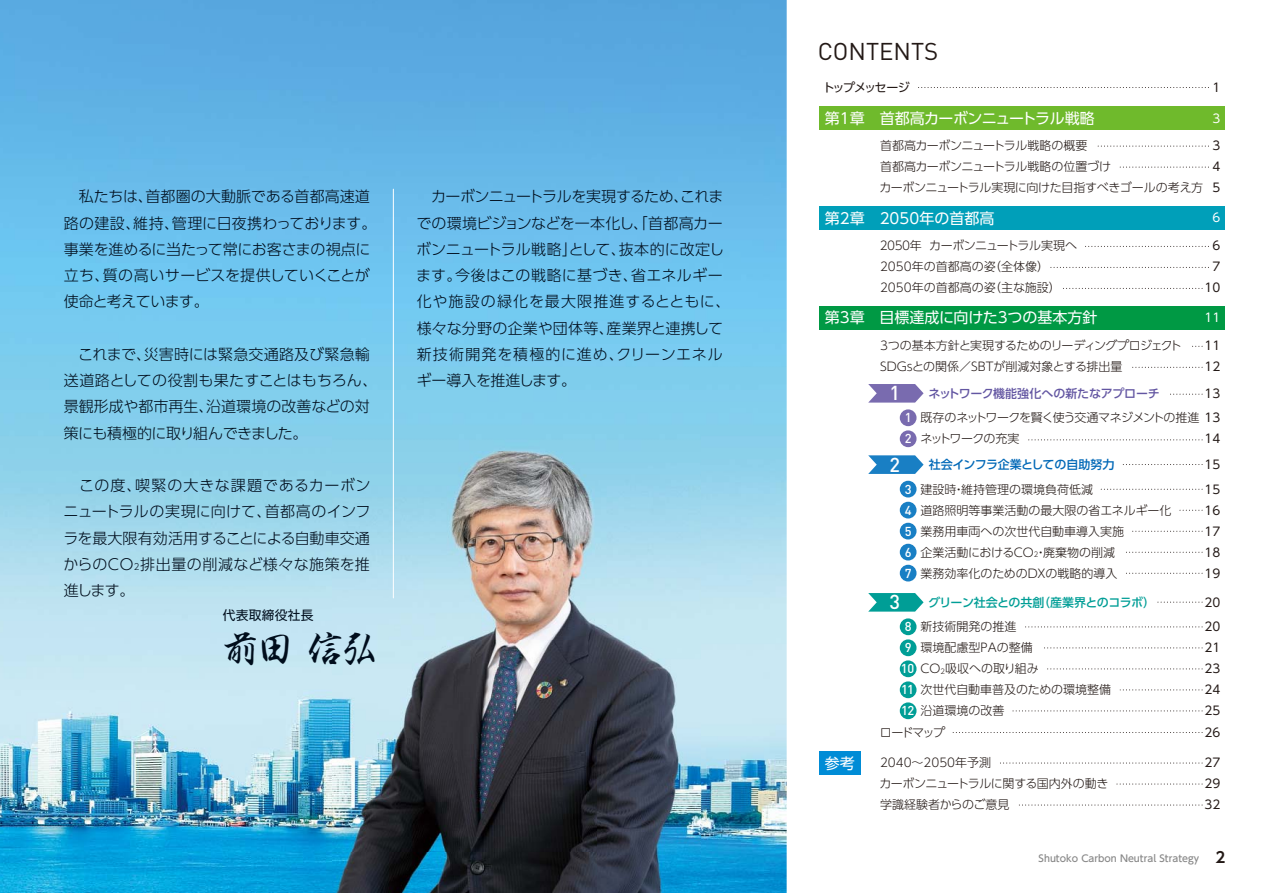
<style>
.page{position:relative;width:1263px;height:893px;background:#fff}
.page>*{position:absolute;margin:0;border:0;box-sizing:border-box;transform-origin:0 0}
.t1{font:37.2px "Kaku Gyo Std Medium 90 pv RKSJ H";color:#000d1c}
.t2{font:24px "DIN Pro";color:#231916}
.t3{font:500 19.95px "DIN Pro";color:#fff}
.t4{font:15px/26.2px "UD Shin Go Pr 6 Light 90 pv RKSJ H";color:#000d1c}
.t5{font:15px "UD Shin Go Pr 6 Regular 90 pv RKSJ H";color:#fff}
.t6{font:15px "UD Shin Go Pr 6 Regular 90 pv RKSJ H";letter-spacing:-.035em;color:#fff}
.t7{font:500 12.75px/21px "DIN Pro";color:#fff}
.t8{font:12.75px "UD Shin Go Pro Regular 90 pv RKSJ H";letter-spacing:.025em;color:#000d1c}
.t9{font:12px/21px "UD Shin Go Pr 6 Light 90 pv RKSJ H";color:#231916}
.t10{font:12px/21px "UD Shin Go Pr 6 Light 90 pv RKSJ H";letter-spacing:-.03em;color:#231916}
.t11{font:12px/21px "UD Shin Go Pr 6 Regular 90 pv RKSJ H";color:#231916;text-align:justify}
.t12{font:12px/21px "UD Shin Go Pr 6 Light 90 pv RKSJ H";letter-spacing:-.065em;color:#231916}
.t13{font:12px "UD Shin Go Pr 6 Medium 90 pv RKSJ H";letter-spacing:-.015em;color:#6356a2}
.t14{font:12px "UD Shin Go Pr 6 Medium 90 pv RKSJ H";letter-spacing:-.04em;color:#009e96}
.t15{font:12px "UD Shin Go Pr 6 Medium 90 pv RKSJ H";letter-spacing:-.03em;color:#0068b7}
.t16{font:12px "UD Shin Go Pr 6 Regular 90 pv RKSJ H";letter-spacing:-.115em;color:#231916}
.t17{font:12px "UD Shin Go Pr 6 Regular 90 pv RKSJ H";color:#fff}
.t18{font:9.6px "UD Shin Go Pr 6 Medium 90 pv RKSJ H";color:#898989}
.s1{font-size:8.7px}
.s2{font-family:"UD Shin Go Pr 6 Regular 90 pv RKSJ H"}
.s3{font-size:7.05px}
.s4{font-family:"UD Shin Go Pr 6 De Bold 90 pv RKSJ H";font-size:14.85px;color:#231916}
</style>
<div class="page">
<img style="left:0;top:0;width:787px;height:893px">
<img style="left:332px;top:429px;width:369px;height:464px">
<div style="left:819px;top:106px;width:406px;height:24px;background:#6fba2c"></div>
<div style="left:819px;top:206px;width:406px;height:24px;background:#009fb9"></div>
<div style="left:819px;top:306px;width:406px;height:23px;background:#094"></div>
<div style="left:819px;top:751px;width:42px;height:24px;background:#008cd6"></div>
<hr style="left:393px;top:189px;width:1px;height:409px;background:#fff">
<svg style="left:918px;top:87px;width:288px;height:1px"></svg>
<svg style="left:1097px;top:146px;width:109px;height:1px"></svg>
<svg style="left:1122px;top:464px;width:80px;height:1px"></svg>
<svg style="left:1100px;top:489px;width:102px;height:1px"></svg>
<svg style="left:1157px;top:602px;width:45px;height:1px"></svg>
<svg style="left:1025px;top:626px;width:177px;height:1px"></svg>
<svg style="left:953px;top:732px;width:249px;height:1px"></svg>
<svg style="left:1000px;top:763px;width:202px;height:1px"></svg>
<svg style="left:1116px;top:784px;width:86px;height:1px"></svg>
<svg style="left:1019px;top:805px;width:183px;height:1px"></svg>
<svg style="left:1044px;top:647px;width:158px;height:1px"></svg>
<svg style="left:1047px;top:668px;width:155px;height:1px"></svg>
<svg style="left:1120px;top:689px;width:82px;height:1px"></svg>
<svg style="left:1013px;top:710px;width:189px;height:1px"></svg>
<svg style="left:1179px;top:510px;width:23px;height:1px"></svg>
<svg style="left:1132px;top:531px;width:70px;height:1px"></svg>
<svg style="left:1126px;top:552px;width:76px;height:1px"></svg>
<svg style="left:1126px;top:573px;width:76px;height:1px"></svg>
<svg style="left:1085px;top:246px;width:121px;height:1px"></svg>
<svg style="left:1132px;top:367px;width:70px;height:1px"></svg>
<svg style="left:1170px;top:394px;width:32px;height:1px"></svg>
<svg style="left:1028px;top:439px;width:174px;height:1px"></svg>
<svg style="left:1050px;top:267px;width:156px;height:1px"></svg>
<svg style="left:1063px;top:288px;width:139px;height:1px"></svg>
<svg style="left:1119px;top:167px;width:87px;height:1px"></svg>
<svg style="left:868px;top:384px;width:55px;height:19px"></svg>
<svg style="left:868px;top:455px;width:55px;height:19px"></svg>
<svg style="left:868px;top:593px;width:55px;height:19px"></svg>
<div style="left:900px;top:409px;width:16px;height:17px;background:#796baf;border-radius:50%"></div>
<div style="left:900px;top:430px;width:16px;height:17px;background:#796baf;border-radius:50%"></div>
<div style="left:900px;top:481px;width:16px;height:16px;background:#197fc4;border-radius:50%"></div>
<div style="left:900px;top:502px;width:16px;height:16px;background:#197fc4;border-radius:50%"></div>
<div style="left:900px;top:523px;width:16px;height:16px;background:#197fc4;border-radius:50%"></div>
<div style="left:900px;top:544px;width:16px;height:16px;background:#197fc4;border-radius:50%"></div>
<div style="left:900px;top:565px;width:16px;height:16px;background:#197fc4;border-radius:50%"></div>
<div style="left:900px;top:618px;width:16px;height:17px;background:#009e96;border-radius:50%"></div>
<div style="left:900px;top:639px;width:16px;height:17px;background:#009e96;border-radius:50%"></div>
<div style="left:900px;top:660px;width:16px;height:17px;background:#009e96;border-radius:50%"></div>
<div style="left:900px;top:681px;width:16px;height:17px;background:#009e96;border-radius:50%"></div>
<div style="left:900px;top:702px;width:16px;height:17px;background:#009e96;border-radius:50%"></div>
<p class="t4" style="left:64px;top:186px;width:314px">　私たちは、首都圏の大動脈である首都高速道路の建設、維持、管理に日夜携わっております。事業を進めるに当たって常にお客さまの視点に立ち、質の高いサービスを提供していくことが使命と考えています。</p>
<p class="t4" style="left:64px;top:343px;width:315px">　これまで、災害時には緊急交通路及び緊急輸送道路としての役割も果たすことはもちろん、景観形成や都市再生、沿道環境の改善などの対策にも積極的に取り組んできました。</p>
<p class="t4" style="left:63px;top:474px;width:309px;text-align:justify">　この度、喫緊の大きな課題であるカーボンニュートラルの実現に向けて、首都高のインフラを最大限有効活用することによる自動車交通からのCO<span class="s1">2</span>排出量の削減など様々な施策を推進します。</p>
<p class="t8" style="left:223px;top:611px;width:92px">代表取締役社長</p>
<h1 class="t1" style="left:223px;top:635px;width:156px">前田 信弘</h1>
<p class="t4" style="left:416px;top:186px;width:316px">　カーボンニュートラルを実現するため、これまでの環境ビジョンなどを一本化し、「首都高カーボンニュートラル戦略」として、抜本的に改定します。今後はこの戦略に基づき、省エネルギー化や施設の緑化を最大限推進するとともに、様々な分野の企業や団体等、産業界と連携して新技術開発を積極的に進め、クリーンエネルギー導入を推進します。</p>
<h2 class="t2" style="left:818px;top:38px;width:122px">CONTENTS</h2>
<p class="t16" style="left:823px;top:83px;width:89px">トップメッセージ</p>
<p class="t11" style="left:1212px;top:78px;width:9px">1</p>
<p class="t6" style="left:825px;top:113px;width:271px">第1章　首都高カーボンニュートラル戦略</p>
<p class="t17" style="left:1212px;top:114px;width:9px">3</p>
<p class="t10" style="left:879px;top:137px;width:325px">首都高カーボンニュートラル戦略の概要<br>首都高カーボンニュートラル戦略の位置づけ<br>カーボンニュートラル実現に向けた目指すべきゴールの考え方</p>
<p class="t11" style="left:1212px;top:137px;width:9px">3<br>4<br>5</p>
<p class="t5" style="left:825px;top:212px;width:171px">第2章　2050年の首都高</p>
<p class="t17" style="left:1212px;top:213px;width:9px">6</p>
<p class="t9" style="left:878px;top:237px;width:201px">２０５０年 カーボンニュートラル実現へ<br>2050年の首都高の姿（全体像）<br>2050年の首都高の姿（主な施設）</p>
<p class="t11" style="left:1204px;top:237px;width:17px;text-align:right">6<br>7<br>10</p>
<p class="t5" style="left:825px;top:312px;width:274px">第3章　目標達成に向けた3つの基本方針</p>
<p class="t17" style="left:1204px;top:313px;width:17px">11</p>
<p class="t9" style="left:880px;top:337px;width:303px">3つの基本方針と実現するためのリーディングプロジェクト<br>SDGsとの関係／SBTが削減対象とする排出量</p>
<p class="t11" style="left:1204px;top:336px;width:17px">11<br>12</p>
<h3 class="t3" style="left:889px;top:382px;width:12px">1</h3>
<p class="t13" style="left:928px;top:389px;width:233px">ネットワーク機能強化への新たなアプローチ</p>
<p class="t11" style="left:1204px;top:384px;width:17px">13</p>
<p class="t7" style="left:905px;top:407px;width:8px">1<br>2</p>
<p class="t12" style="left:920px;top:409px;width:302px">既存のネットワークを賢く使う交通マネジメントの推進 <span class="s2">13</span>ネットワークの充実</p>
<p class="t11" style="left:1204px;top:430px;width:17px">14</p>
<h3 class="t3" style="left:889px;top:453px;width:12px">2</h3>
<p class="t7" style="left:905px;top:479px;width:8px;text-align:justify">3<br>4<br>5<br>6<br>7</p>
<p class="t15" style="left:929px;top:460px;width:187px">社会インフラ企業としての自助努力</p>
<p class="t9" style="left:920px;top:480px;width:252px">建設時・維持管理の環境負荷低減<br>道路照明等事業活動の最大限の省エネルギー化業務用車両への次世代自動車導入実施<br>企業活動におけるCO<span class="s3">2</span>・廃棄物の削減<br>業務効率化のためのDXの戦略的導入</p>
<p class="t11" style="left:1204px;top:480px;width:17px">15<br>16<br>17<br>18<br>19</p>
<p class="t11" style="left:1204px;top:455px;width:17px">15</p>
<h3 class="t3" style="left:889px;top:591px;width:12px">3</h3>
<p class="t14" style="left:928px;top:598px;width:228px">グリーン社会との共創（産業界とのコラボ）</p>
<p class="t9" style="left:920px;top:618px;width:192px">新技術開発の推進<br>環境配慮型PAの整備<br>CO<span class="s3">2</span>吸収への取り組み<br>次世代自動車普及のための環境整備沿道環境の改善</p>
<p class="t11" style="left:1204px;top:618px;width:17px">20<br>21<br>23<br>24<br>25</p>
<p class="t11" style="left:1204px;top:593px;width:17px">20</p>
<p class="t7" style="left:901px;top:616px;width:15px">8<br>9<br>10<br>11<br>12</p>
<p class="t5" style="left:825px;top:757px;width:31px">参考</p>
<p class="t9" style="left:880px;top:724px;width:67px">ロードマップ</p>
<p class="t11" style="left:1204px;top:724px;width:17px">26</p>
<p class="t9" style="left:879px;top:754px;width:231px">2040～2050年予測<br>カーボンニュートラルに関する国内外の動き学識経験者からのご意見</p>
<p class="t11" style="left:1204px;top:754px;width:17px">27<br>29<br>32</p>
<p class="t18" style="left:1038px;top:854px;width:188px">Shutoko Carbon Neutral Strategy <span class="s4">2</span></p>
</div>
